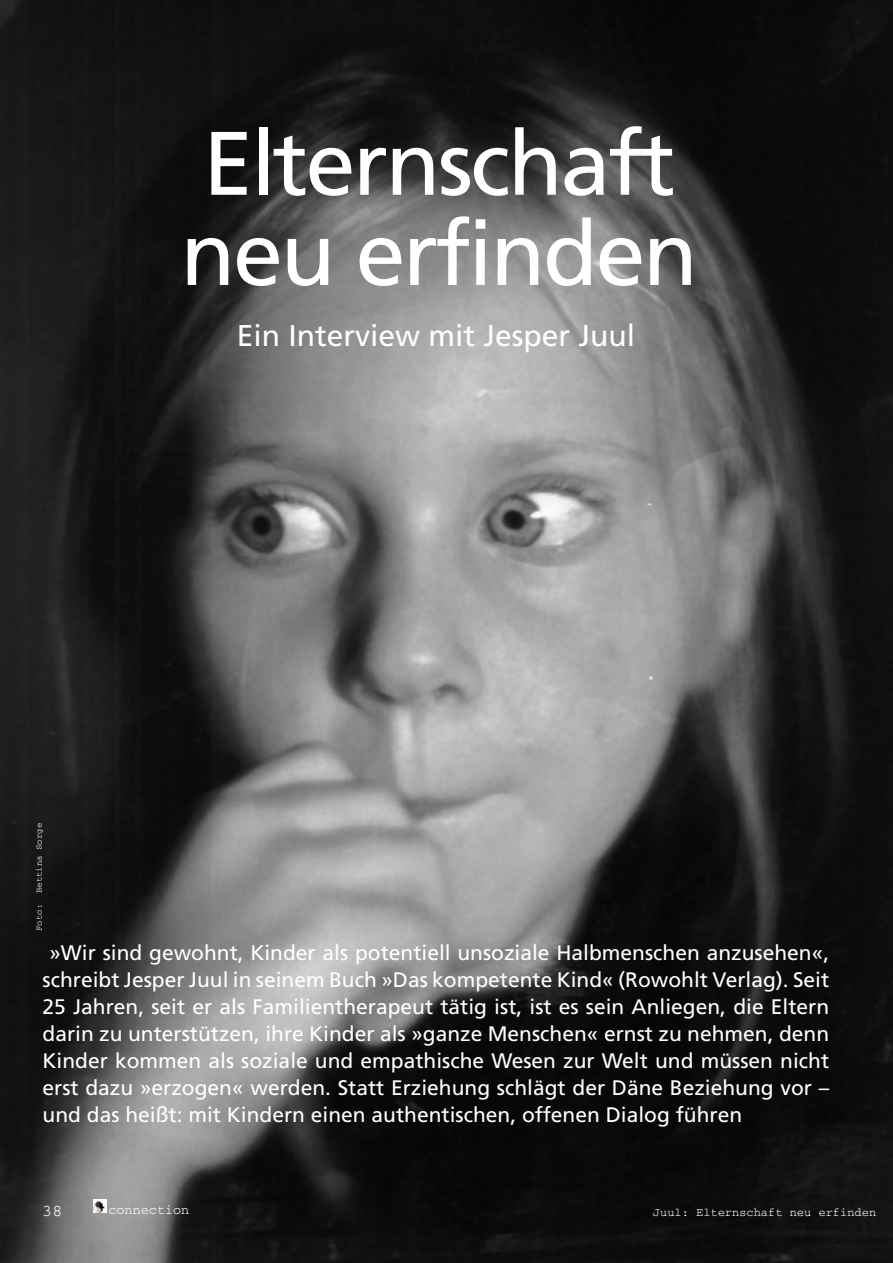
<style>
.page{position:relative;width:893px;height:1263px;background:#fff}
.page>*{position:absolute;margin:0;border:0;box-sizing:border-box;transform-origin:0 0}
.t1{font:90px/90.2px "Frutiger LT";letter-spacing:-.03em;color:#fff}
.t2{font:30px "Frutiger LT";color:#fff}
.t3{font:21px/27px "Frutiger LT";color:#fff;text-align:justify}
.t4{font:16.5px "Courier";color:#fff}
.t5{font:13.5px "Courier";color:#fff}
.t6{font:12px "Courier";color:#fff}
.t7{font:9px "Courier";color:#fff}
</style>
<div class="page">
<img style="left:0;top:0;width:893px;height:1263px">
<svg style="left:93px;top:1200px;width:13px;height:12px"></svg>
<h1 class="t1" style="left:180px;top:125px;width:519px">Elternschaft neu erfinden</h1>
<p class="t7" style="left:36px;top:931px;width:110px;rotate:-90deg">Foto: Bettina Sorge</p>
<h2 class="t2" style="left:237px;top:323px;width:400px">Ein Interview mit Jesper Juul</h2>
<p class="t3" style="left:43px;top:940px;width:788px;text-indent:7px">»Wir sind gewohnt, Kinder als potentiell unsoziale Halbmenschen anzusehen«, schreibt Jesper Juul in seinem Buch »Das kompetente Kind« (Rowohlt Verlag). Seit 25 Jahren, seit er als Familientherapeut tätig ist, ist es sein Anliegen, die Eltern darin zu unterstützen, ihre Kinder als »ganze Menschen« ernst zu nehmen, denn Kinder kommen als soziale und empathische Wesen zur Welt und müssen nicht erst dazu »erzogen« werden. Statt Erziehung schlägt der Däne Beziehung vor – und das heißt: mit Kindern einen authentischen, offenen Dialog führen</p>
<p class="t4" style="left:43px;top:1205px;width:21px">38</p>
<p class="t5" style="left:108px;top:1205px;width:82px">connection</p>
<p class="t6" style="left:653px;top:1208px;width:225px">Juul: Elternschaft neu erfinden</p>
</div>
